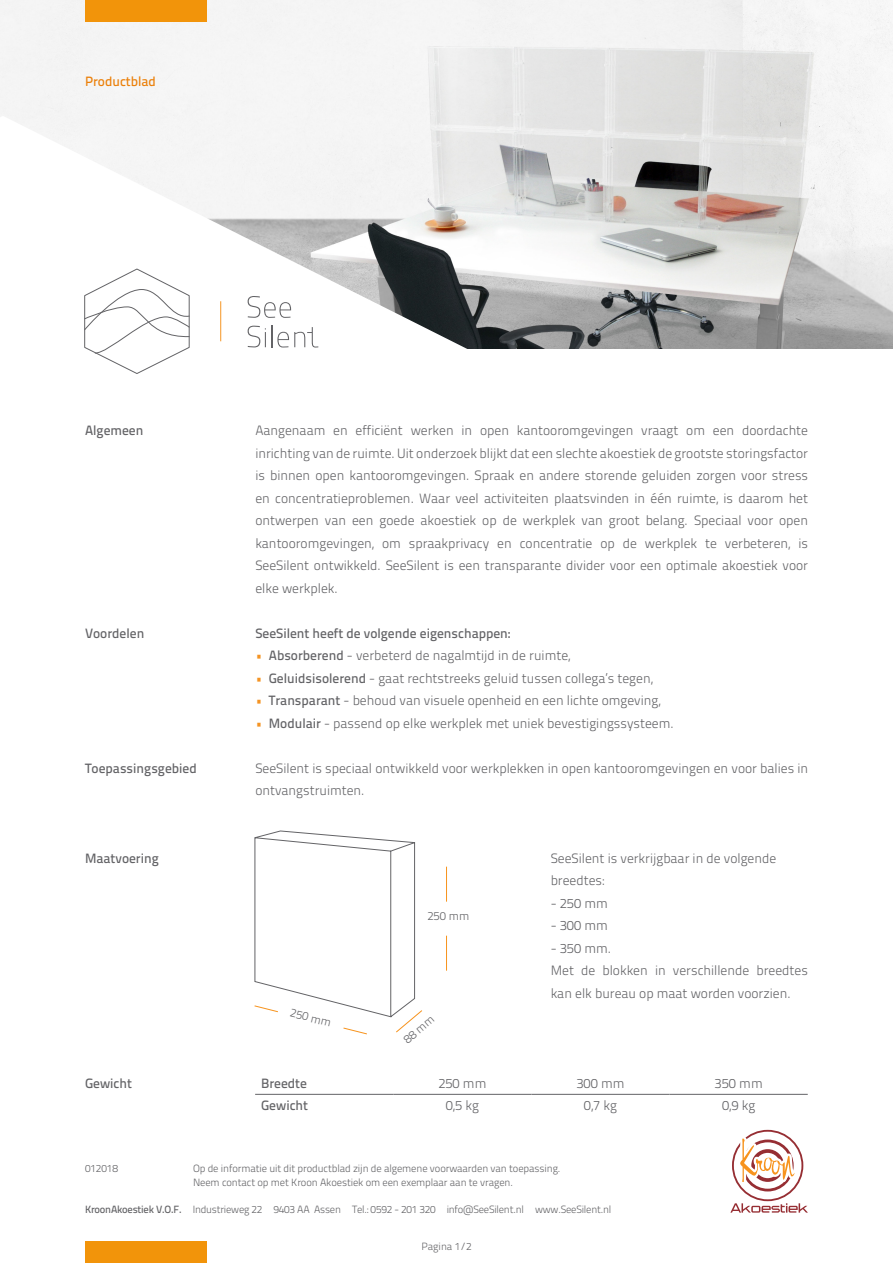
<style>
.page{position:relative;width:893px;height:1263px;background:#fff}
.page>*{position:absolute;margin:0;border:0;box-sizing:border-box;transform-origin:0 0}
.t1{font:13.5px/22.5px "Titillium Text 25 L 250 wt";color:#636366}
.t2{font:13.5px "Titillium Text 25 L 600 wt";color:#636366}
.t3{font:13.5px "Titillium Text 25 L 600 wt";color:#eb800a}
.t4{font:11.7px "Titillium Text 25 L 250 wt";color:#636366}
.t5{font:10.5px/13.5px "Titillium Text 25 L 250 wt";letter-spacing:-.01em;color:#636366}
.s1{font-family:"Titillium Text 25 L 600 wt";color:#f49424}
.s2{font-family:"Titillium Text 25 L 600 wt"}
</style>
<div class="page">
<svg style="left:730px;top:1130px;width:78px;height:82px"></svg>
<div style="left:85px;top:1242px;width:121px;height:21px;background:#f2940a"></div>
<img style="left:0;top:0;width:893px;height:349px">
<svg style="left:0;top:116px;width:490px;height:820px"></svg>
<svg style="left:248px;top:296px;width:43px;height:22px"></svg>
<svg style="left:248px;top:326px;width:18px;height:21px"></svg>
<svg style="left:272px;top:325px;width:46px;height:23px"></svg>
<hr style="left:220px;top:301px;width:1px;height:40px;background:#f59523">
<svg style="left:84px;top:268px;width:106px;height:107px"></svg>
<hr style="left:446px;top:867px;width:1px;height:35px;background:#f7931d">
<hr style="left:446px;top:936px;width:1px;height:35px;background:#f7931d">
<svg style="left:254px;top:831px;width:169px;height:204px"></svg>
<hr style="left:255px;top:1094px;width:138px;height:1px;background:#636366">
<hr style="left:393px;top:1094px;width:138px;height:1px;background:#636366">
<hr style="left:531px;top:1094px;width:139px;height:1px;background:#636366">
<hr style="left:670px;top:1094px;width:138px;height:1px;background:#636366">
<div style="left:85px;top:0;width:121px;height:21px;background:#f2940a"></div>
<p class="t3" style="left:85px;top:71px;width:72px">Productblad</p>
<p class="t2" style="left:85px;top:420px;width:60px">Algemeen</p>
<p class="t2" style="left:85px;top:623px;width:61px">Voordelen</p>
<p class="t2" style="left:85px;top:758px;width:113px">Toepassingsgebied</p>
<p class="t2" style="left:85px;top:848px;width:75px">Maatvoering</p>
<p class="t2" style="left:85px;top:1073px;width:48px">Gewicht</p>
<p class="t1" style="left:255px;top:419px;width:554px;text-align:justify">Aangenaam en efficiënt werken in open kantooromgevingen vraagt om een doordachte inrichting van de ruimte. Uit onderzoek blijkt dat een slechte akoestiek de grootste storingsfactor is binnen open kantooromgevingen. Spraak en andere storende geluiden zorgen voor stress en concentratieproblemen. Waar veel activiteiten plaatsvinden in één ruimte, is daarom het ontwerpen van een goede akoestiek op de werkplek van groot belang. Speciaal voor open kantooromgevingen, om spraakprivacy en concentratie op de werkplek te verbeteren, is SeeSilent ontwikkeld. SeeSilent is een transparante divider voor een optimale akoestiek voor elke werkplek.</p>
<p class="t2" style="left:255px;top:623px;width:257px">SeeSilent heeft de volgende eigenschappen:</p>
<p class="t1" style="left:255px;top:644px;width:317px"><span class="s1">•</span> <span class="s2">Absorberend</span> - verbeterd de nagalmtijd in de ruimte,</p>
<p class="t1" style="left:255px;top:666px;width:399px"><span class="s1">•</span> <span class="s2">Geluidsisolerend</span> - gaat rechtstreeks geluid tussen collega’s tegen,</p>
<p class="t1" style="left:255px;top:689px;width:407px"><span class="s1">•</span> <span class="s2">Transparant</span> - behoud van visuele openheid en een lichte omgeving,</p>
<p class="t1" style="left:255px;top:711px;width:420px"><span class="s1">•</span> <span class="s2">Modulair</span> - passend op elke werkplek met uniek bevestigingssysteem.</p>
<p class="t1" style="left:255px;top:756px;width:554px">SeeSilent is speciaal ontwikkeld voor werkplekken in open kantooromgevingen en voor balies in ontvangstruimten.</p>
<p class="t4" style="left:292px;top:1004px;width:43px;rotate:14deg">250 mm</p>
<p class="t4" style="left:427px;top:908px;width:43px">250 mm</p>
<p class="t4" style="left:400px;top:1034px;width:37px;rotate:-40deg">88 mm</p>
<p class="t1" style="left:551px;top:846px;width:227px">SeeSilent is verkrijgbaar in de volgende breedtes:</p>
<p class="t1" style="left:551px;top:891px;width:59px">- 250 mm</p>
<p class="t1" style="left:551px;top:913px;width:59px">- 300 mm</p>
<p class="t1" style="left:551px;top:936px;width:259px">- 350 mm.<br>Met de blokken in verschillende breedtes kan elk bureau op maat worden voorzien.</p>
<p class="t2" style="left:261px;top:1073px;width:47px">Breedte</p>
<p class="t1" style="left:438px;top:1072px;width:50px">250 mm</p>
<p class="t1" style="left:576px;top:1072px;width:50px">300 mm</p>
<p class="t1" style="left:715px;top:1072px;width:50px">350 mm</p>
<p class="t2" style="left:261px;top:1095px;width:48px">Gewicht</p>
<p class="t1" style="left:446px;top:1094px;width:35px">0,5 kg</p>
<p class="t1" style="left:584px;top:1094px;width:35px">0,7 kg</p>
<p class="t1" style="left:722px;top:1094px;width:35px">0,9 kg</p>
<p class="t5" style="left:85px;top:1161px;width:34px">012018</p>
<p class="t5" style="left:193px;top:1161px;width:369px">Op de informatie uit dit productblad zijn de algemene voorwaarden van toepassing.<br>Neem contact op met Kroon Akoestiek om een exemplaar aan te vragen.</p>
<p class="t5" style="left:85px;top:1202px;width:528px"><span class="s2">KroonAkoestiek V.O.F.</span> Industrieweg 22 9403 AA Assen Tel.: 0592 - 201 320 info@SeeSilent.nl www.SeeSilent.nl</p>
<p class="t5" style="left:421px;top:1238px;width:52px">Pagina 1/2</p>
</div>
